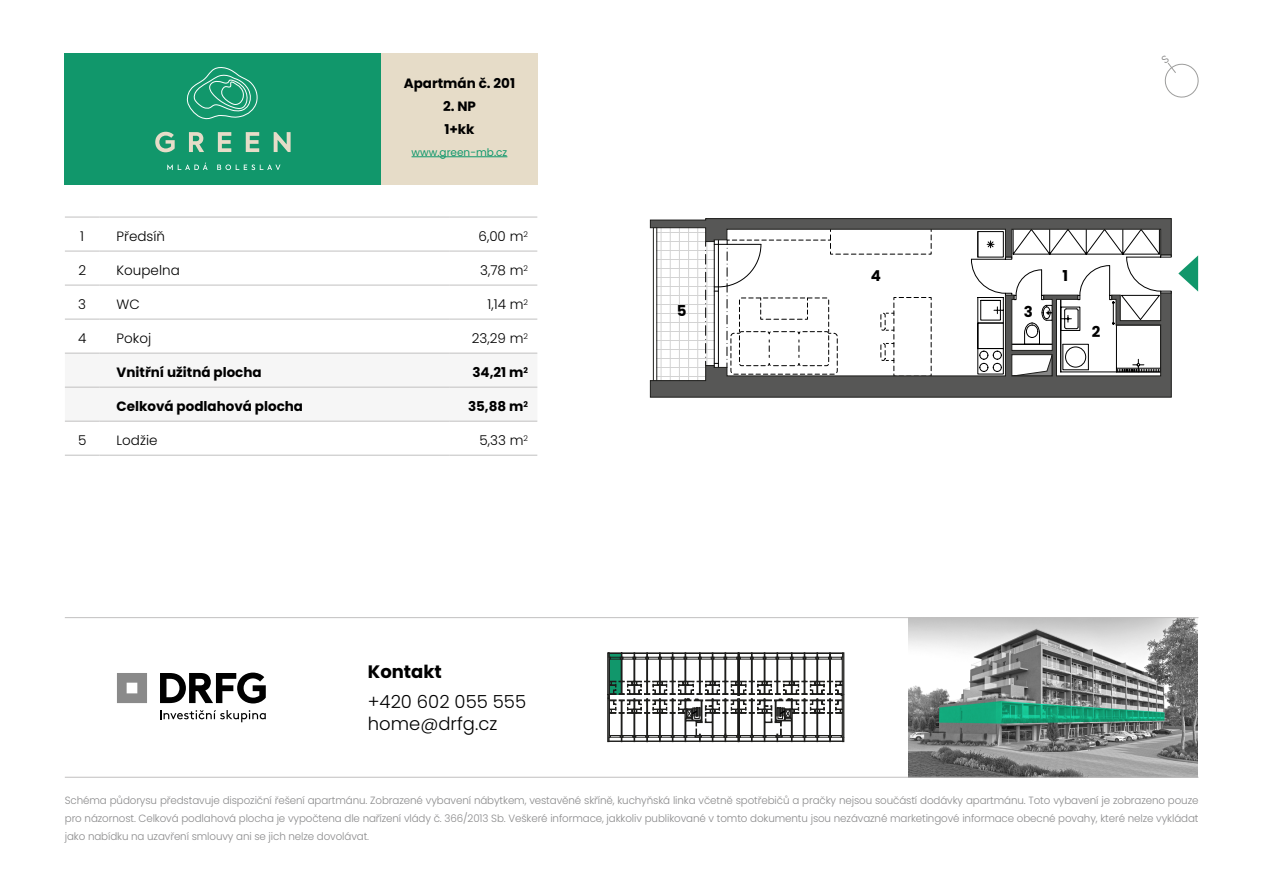
<style>
.page{position:relative;width:1263px;height:893px;background:#fff}
.page>*{position:absolute;margin:0;border:0;box-sizing:border-box;transform-origin:0 0}
.t1{font:300 18px/21.6px "Poppins";color:#000}
.t2{font:700 18px "Poppins";color:#000}
.t3{font:700 15px "Poppins";color:#000}
.t4{font:700 13.5px/22.5px "Poppins";color:#000}
.t5{font:300 13.5px "Poppins";color:#000}
.t6{font:300 10.5px/18px "Poppins";letter-spacing:-.01em;color:#8a8a8b;text-align:justify}
.t7{font:10.5px "Poppins";color:#10986c}
</style>
<div class="page">
<div style="left:381px;top:53px;width:157px;height:132px;background:#e6dcc8"></div>
<div style="left:65px;top:386px;width:472px;height:35px;background:#f6f6f6"></div>
<hr style="left:65px;top:217px;width:35px;height:1px;background:#c1c0c0">
<hr style="left:100px;top:217px;width:349px;height:1px;background:#c1c0c0">
<hr style="left:449px;top:217px;width:88px;height:1px;background:#c1c0c0">
<hr style="left:65px;top:251px;width:35px;height:1px;background:#c1c0c0">
<hr style="left:100px;top:251px;width:349px;height:1px;background:#c1c0c0">
<hr style="left:449px;top:251px;width:88px;height:1px;background:#c1c0c0">
<hr style="left:65px;top:285px;width:35px;height:1px;background:#c1c0c0">
<hr style="left:100px;top:285px;width:349px;height:1px;background:#c1c0c0">
<hr style="left:449px;top:285px;width:88px;height:1px;background:#c1c0c0">
<hr style="left:65px;top:319px;width:35px;height:1px;background:#c1c0c0">
<hr style="left:100px;top:319px;width:349px;height:1px;background:#c1c0c0">
<hr style="left:449px;top:319px;width:88px;height:1px;background:#c1c0c0">
<hr style="left:65px;top:387px;width:35px;height:1px;background:#c1c0c0">
<hr style="left:100px;top:387px;width:349px;height:1px;background:#c1c0c0">
<hr style="left:449px;top:387px;width:88px;height:1px;background:#c1c0c0">
<hr style="left:65px;top:455px;width:35px;height:1px;background:#c1c0c0">
<hr style="left:100px;top:455px;width:349px;height:1px;background:#c1c0c0">
<hr style="left:449px;top:455px;width:88px;height:1px;background:#c1c0c0">
<hr style="left:65px;top:353px;width:35px;height:1px;background:#c1c0c0">
<hr style="left:100px;top:353px;width:349px;height:1px;background:#c1c0c0">
<hr style="left:449px;top:353px;width:88px;height:1px;background:#c1c0c0">
<hr style="left:65px;top:421px;width:35px;height:1px;background:#c1c0c0">
<hr style="left:100px;top:421px;width:349px;height:1px;background:#c1c0c0">
<hr style="left:449px;top:421px;width:88px;height:1px;background:#c1c0c0">
<hr style="left:412px;top:157px;width:95px;height:1px;background:#10986c">
<img style="left:908px;top:618px;width:290px;height:159px">
<svg style="left:650px;top:377px;width:522px;height:21px;background:#585857"></svg>
<svg style="left:650px;top:218px;width:522px;height:159px"></svg>
<svg style="left:1178px;top:255px;width:20px;height:37px"></svg>
<svg style="left:607px;top:653px;width:237px;height:89px"></svg>
<hr style="left:65px;top:617px;width:1133px;height:1px;background:#c1c0c0">
<hr style="left:65px;top:777px;width:1133px;height:1px;background:#c1c0c0">
<div style="left:65px;top:53px;width:316px;height:132px;background:#11976b"></div>
<svg style="left:155px;top:132px;width:20px;height:20px"></svg>
<svg style="left:189px;top:132px;width:15px;height:20px"></svg>
<svg style="left:218px;top:132px;width:13px;height:20px"></svg>
<svg style="left:246px;top:132px;width:13px;height:20px"></svg>
<svg style="left:274px;top:132px;width:17px;height:20px"></svg>
<svg style="left:217px;top:165px;width:63px;height:5px"></svg>
<svg style="left:186px;top:67px;width:72px;height:53px"></svg>
<svg style="left:167px;top:163px;width:41px;height:7px"></svg>
<svg style="left:160px;top:710px;width:106px;height:12px"></svg>
<svg style="left:160px;top:673px;width:106px;height:30px"></svg>
<svg style="left:117px;top:673px;width:30px;height:30px"></svg>
<svg style="left:1164px;top:63px;width:35px;height:35px"></svg>
<p class="t4" style="left:404px;top:73px;width:113px">Apartmán č. 201</p>
<p class="t4" style="left:443px;top:95px;width:34px">2. NP<br>1+kk</p>
<p class="t7" style="left:412px;top:146px;width:97px">www.green-mb.cz</p>
<p class="t5" style="left:80px;top:229px;width:5px">1</p>
<p class="t5" style="left:117px;top:229px;width:50px">Předsíň</p>
<p class="t5" style="left:478px;top:229px;width:51px">6,00 m<sup>2</sup></p>
<p class="t5" style="left:78px;top:263px;width:9px">2</p>
<p class="t5" style="left:117px;top:263px;width:65px">Koupelna</p>
<p class="t5" style="left:480px;top:263px;width:49px">3,78 m<sup>2</sup></p>
<p class="t5" style="left:78px;top:297px;width:9px">3</p>
<p class="t5" style="left:117px;top:297px;width:25px">WC</p>
<p class="t5" style="left:487px;top:297px;width:42px">1,14 m<sup>2</sup></p>
<p class="t5" style="left:78px;top:331px;width:10px">4</p>
<p class="t5" style="left:117px;top:331px;width:36px">Pokoj</p>
<p class="t5" style="left:472px;top:331px;width:58px">23,29 m<sup>2</sup></p>
<p class="t4" style="left:117px;top:361px;width:147px">Vnitřní užitná plocha</p>
<p class="t4" style="left:472px;top:361px;width:57px">34,21 m<sup>2</sup></p>
<p class="t4" style="left:117px;top:395px;width:188px">Celková podlahová plocha</p>
<p class="t4" style="left:468px;top:395px;width:61px">35,88 m<sup>2</sup></p>
<p class="t5" style="left:78px;top:433px;width:10px">5</p>
<p class="t5" style="left:117px;top:433px;width:42px">Lodžie</p>
<p class="t5" style="left:479px;top:433px;width:50px">5,33 m<sup>2</sup></p>
<h1 class="t2" style="left:368px;top:661px;width:76px">Kontakt</h1>
<h1 class="t1" style="left:368px;top:691px;width:160px">+420 602 055 555 home@drfg.cz</h1>
<h2 class="t3" style="left:677px;top:302px;width:11px">5</h2>
<h2 class="t3" style="left:871px;top:267px;width:12px">4</h2>
<h2 class="t3" style="left:1024px;top:303px;width:11px">3</h2>
<h2 class="t3" style="left:1062px;top:267px;width:7px">1</h2>
<h2 class="t3" style="left:1092px;top:323px;width:10px">2</h2>
<p class="t6" style="left:65px;top:791px;width:1135px">Schéma půdorysu představuje dispoziční řešení apartmánu. Zobrazené vybavení nábytkem, vestavěné skříně, kuchyňská linka včetně spotřebičů a pračky nejsou součástí dodávky apartmánu. Toto vybavení je zobrazeno pouze pro názornost. Celková podlahová plocha je vypočtena dle nařízení vlády č. 366/2013 Sb. Veškeré informace, jakkoliv publikované v tomto dokumentu jsou nezávazné marketingové informace obecné povahy, které nelze vykládat jako nabídku na uzavření smlouvy ani se jich nelze dovolávat.</p>
</div>
